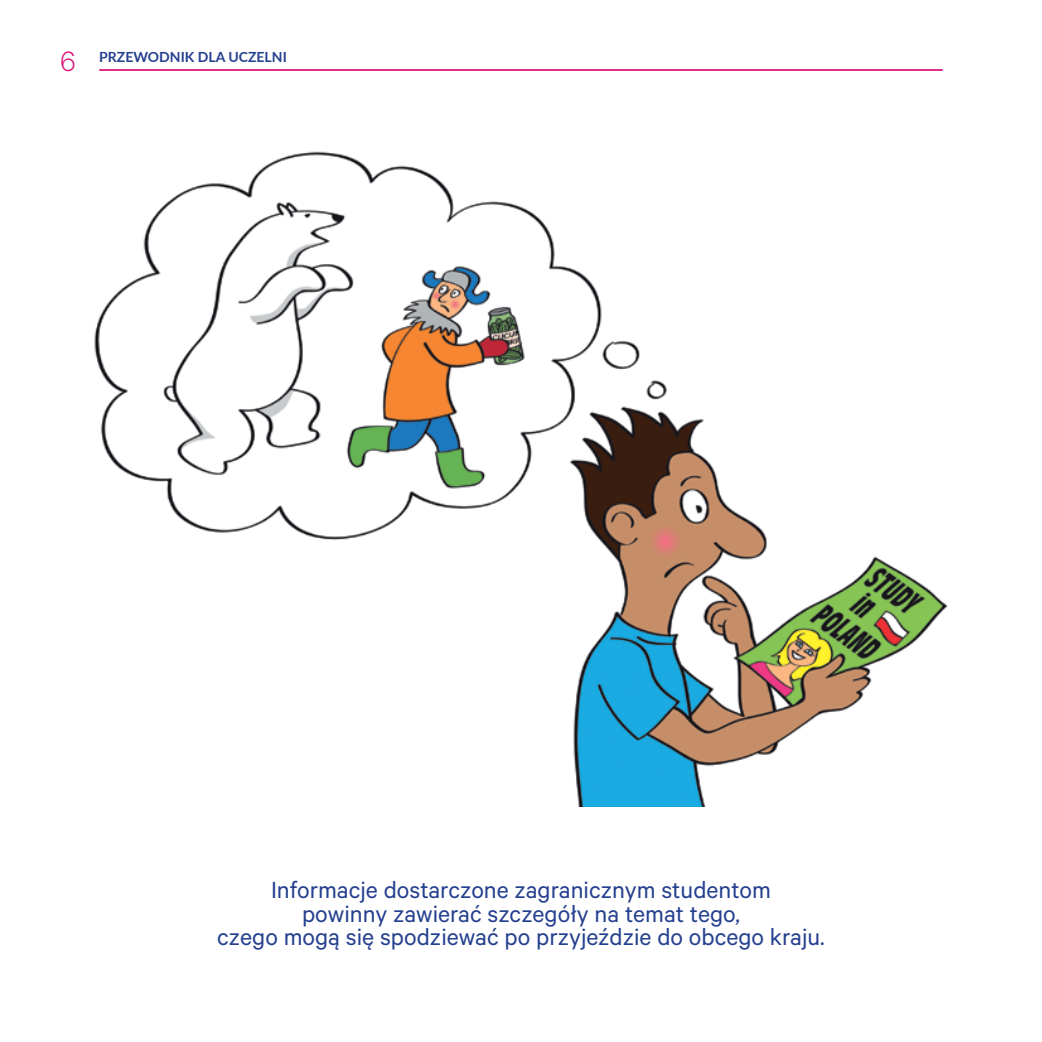
<style>
.page{position:relative;width:1042px;height:1042px;background:#fff}
.page>*{position:absolute;margin:0;border:0;box-sizing:border-box;transform-origin:0 0}
.t1{font:300 31.5px "Calibre";color:#d91378}
.t2{font:26.25px/23.6px "Calibre";color:#25408f;text-align:center}
.t3{font:700 14px "Lato";color:#25408f}
</style>
<div class="page">
<hr style="left:99px;top:69px;width:844px;height:2px;background:#d91378">
<img style="left:94px;top:151px;width:854px;height:656px">
<p class="t1" style="left:60px;top:43px;width:17px">6</p>
<p class="t3" style="left:99px;top:46px;width:189px">PRZEWODNIK DLA UCZELNI</p>
<p class="t2" style="left:217px;top:877px;width:609px">Informacje dostarczone zagranicznym studentom<br>powinny zawierać szczegóły na temat tego,<br>czego mogą się spodziewać po przyjeździe do obcego kraju.</p>
</div>
